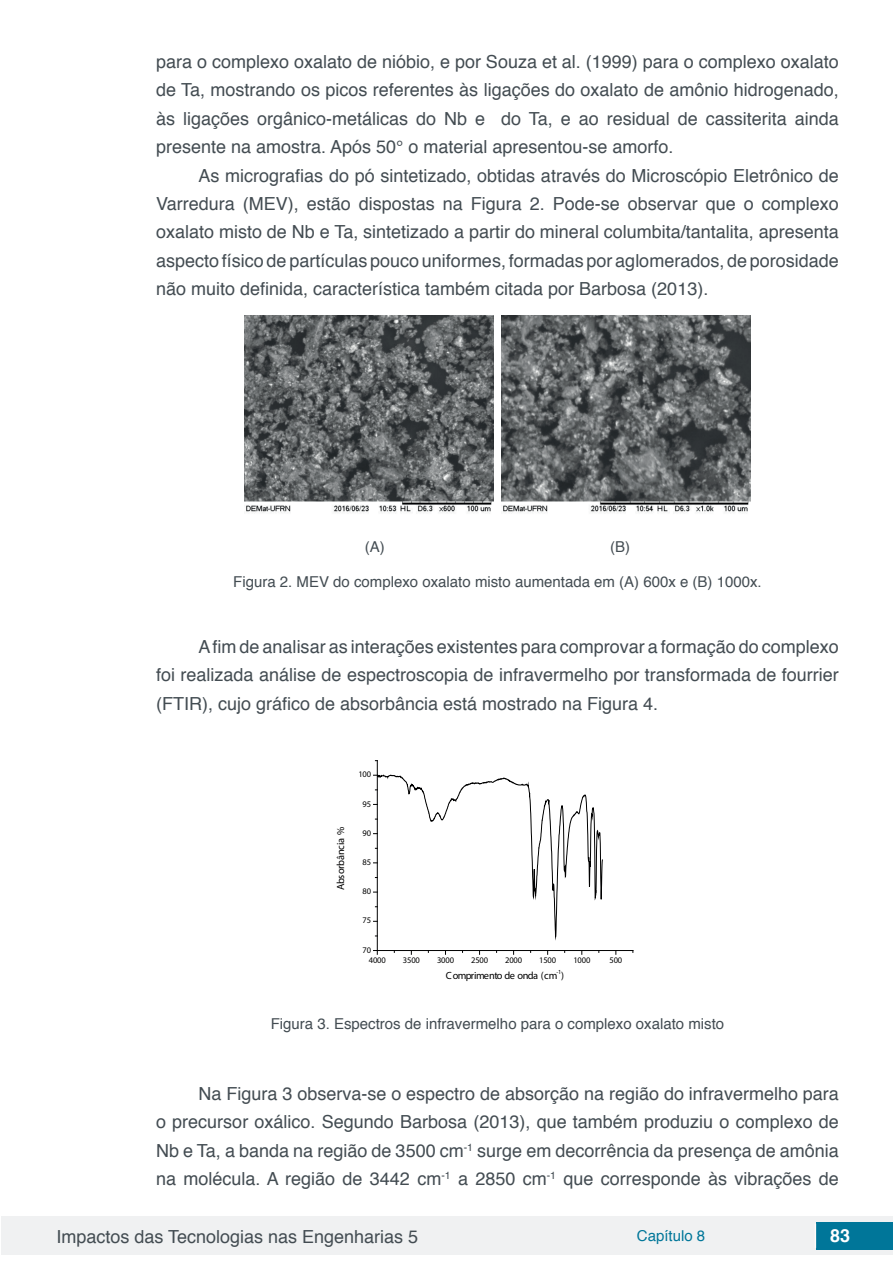
<style>
.page{position:relative;width:893px;height:1263px;background:#fff}
.page>*{position:absolute;margin:0;border:0;box-sizing:border-box;transform-origin:0 0}
.t1{font:18px/28.5px "Helvetica";color:#434c52;text-align:justify}
.t2{font:700 18px "Helvetica";color:#fff}
.t3{font:15px "Helvetica";color:#434c52}
.t4{font:15px "Helvetica";color:#007699}
.t5{font:10.5px "Myriad Pro";letter-spacing:-.055em;color:#000001}
.t6{font:10.35px "Myriad Pro";letter-spacing:-.03em;color:#000001}
.t7{font:8.55px "Myriad Pro";letter-spacing:-.02em;color:#000001}
.t8{font:6.15px "Myriad Pro";color:#000001}
</style>
<div class="page">
<div style="left:1px;top:1216px;width:891px;height:38px;background:#f0f1f2"></div>
<div style="left:816px;top:1222px;width:77px;height:27px;background:#007699"></div>
<svg style="left:815px;top:1224px;width:1px;height:24px"></svg>
<img style="left:245px;top:316px;width:248px;height:197px">
<img style="left:502px;top:316px;width:248px;height:197px">
<hr style="left:377px;top:950px;width:256px;height:1px;background:#000001">
<hr style="left:377px;top:761px;width:1px;height:189px;background:#000001">
<svg style="left:374px;top:775px;width:229px;height:164px"></svg>
<p class="t1" style="left:156px;top:47px;width:684px">para o complexo oxalato de nióbio, e por Souza et al. (1999) para o complexo oxalato de Ta, mostrando os picos referentes às ligações do oxalato de amônio hidrogenado, às ligações orgânico-metálicas do Nb e do Ta, e ao residual de cassiterita ainda presente na amostra. Após 50° o material apresentou-se amorfo.</p>
<p class="t1" style="left:156px;top:161px;width:684px;text-indent:43px">As micrografias do pó sintetizado, obtidas através do Microscópio Eletrônico de Varredura (MEV), estão dispostas na Figura 2. Pode-se observar que o complexo oxalato misto de Nb e Ta, sintetizado a partir do mineral columbita/tantalita, apresenta aspecto físico de partículas pouco uniformes, formadas por aglomerados, de porosidade não muito definida, característica também citada por Barbosa (2013).</p>
<p class="t3" style="left:365px;top:535px;width:21px">(A)</p>
<p class="t3" style="left:610px;top:535px;width:21px">(B)</p>
<p class="t3" style="left:233px;top:570px;width:530px">Figura 2. MEV do complexo oxalato misto aumentada em (A) 600x e (B) 1000x.</p>
<p class="t1" style="left:156px;top:633px;width:684px;text-indent:43px">A fim de analisar as interações existentes para comprovar a formação do complexo foi realizada análise de espectroscopia de infravermelho por transformada de fourrier (FTIR), cujo gráfico de absorbância está mostrado na Figura 4.</p>
<p class="t7" style="left:358px;top:769px;width:14px">100</p>
<p class="t6" style="left:334px;top:890px;width:64px;rotate:-90deg">Absorbância %</p>
<p class="t7" style="left:363px;top:798px;width:10px">95</p>
<p class="t7" style="left:363px;top:828px;width:10px">90</p>
<p class="t7" style="left:363px;top:857px;width:10px">85</p>
<p class="t7" style="left:363px;top:886px;width:10px">80</p>
<p class="t7" style="left:363px;top:915px;width:10px">75</p>
<p class="t7" style="left:363px;top:944px;width:10px">70</p>
<p class="t7" style="left:369px;top:955px;width:18px">4000</p>
<p class="t7" style="left:403px;top:955px;width:18px">3500</p>
<p class="t7" style="left:437px;top:955px;width:18px">3000</p>
<p class="t7" style="left:471px;top:955px;width:18px">2500</p>
<p class="t7" style="left:505px;top:955px;width:18px">2000</p>
<p class="t7" style="left:539px;top:955px;width:18px">1500</p>
<p class="t7" style="left:573px;top:955px;width:18px">1000</p>
<p class="t7" style="left:610px;top:955px;width:14px">500</p>
<p class="t8" style="left:556px;top:968px;width:6px">-1</p>
<p class="t5" style="left:446px;top:969px;width:120px">Comprimento de onda (cm )</p>
<p class="t3" style="left:271px;top:1012px;width:455px">Figura 3. Espectros de infravermelho para o complexo oxalato misto</p>
<p class="t1" style="left:156px;top:1080px;width:684px;text-indent:43px">Na Figura 3 observa-se o espectro de absorção na região do infravermelho para o precursor oxálico. Segundo Barbosa (2013), que também produziu o complexo de Nb e Ta, a banda na região de 3500 cm<sup>-1</sup> surge em decorrência da presença de amônia na molécula. A região de 3442 cm<sup>-1</sup> a 2850 cm<sup>-1</sup> que corresponde às vibrações de</p>
<p class="t1" style="left:56px;top:1223px;width:363px">Impactos das Tecnologias nas Engenharias 5</p>
<p class="t4" style="left:637px;top:1224px;width:70px">Capítulo 8</p>
<p class="t2" style="left:830px;top:1221px;width:22px">83</p>
</div>
